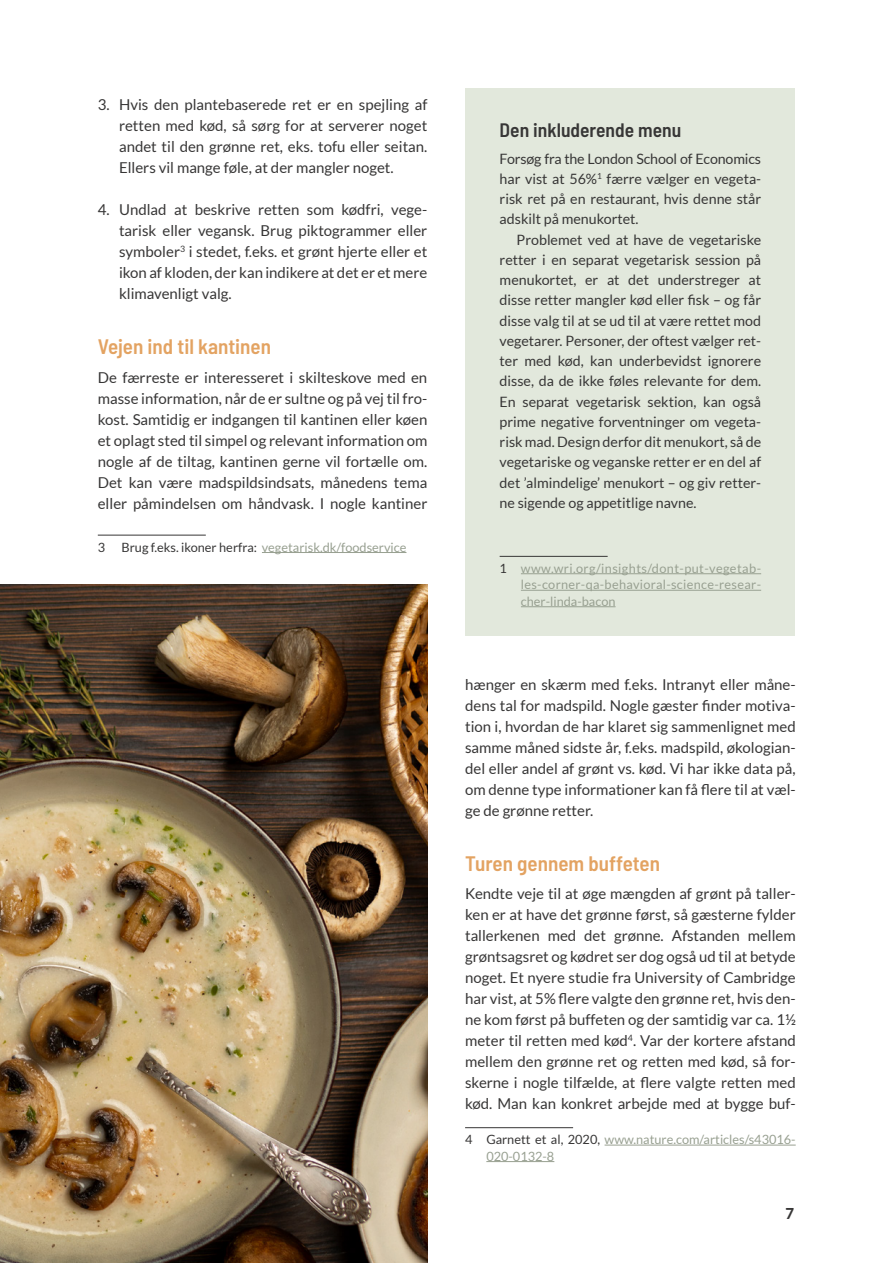
<style>
.page{position:relative;width:893px;height:1263px;background:#fff}
.page>*{position:absolute;margin:0;border:0;box-sizing:border-box;transform-origin:0 0}
.Rubrik-02_En-linje{font:600 semi-condensed 21px "Barlow";color:#e3a362}
.Boks_Overskrift{font:600 semi-condensed 19.5px "Barlow";color:#373636}
.Body-1{font:15px/21px "Lato";color:#373636;text-align:justify}
.Sidetal_Venstre{font:800 15px "Lato";color:#373636}
.Boks_Normal{font:14.25px/20.2px "Lato";color:#373636;text-align:justify}
.Boks_Punkt-Flg_venstrejusteret{font:14.25px/20.2px "Lato";color:#373636;text-align:justify}
.Fodnote{font:12.75px/16.5px "Lato";color:#98a091;text-align:justify}
.Fodnote-2{font:12.75px "Lato";color:#373636}
.s1{color:#373636}
</style>
<div class="page">
<hr style="left:98px;top:535px;width:108px;height:1px;background:#373636">
<hr style="left:262px;top:552px;width:144px;height:1px;background:#98a091">
<div style="left:466px;top:88px;width:329px;height:548px;background:#e2e8dc"></div>
<hr style="left:500px;top:556px;width:108px;height:1px;background:#373636">
<hr style="left:521px;top:573px;width:240px;height:1px;background:#98a091">
<hr style="left:521px;top:590px;width:240px;height:1px;background:#98a091">
<hr style="left:521px;top:606px;width:95px;height:1px;background:#98a091">
<img style="left:0;top:585px;width:427px;height:678px">
<hr style="left:465px;top:1127px;width:108px;height:1px;background:#373636">
<hr style="left:605px;top:1145px;width:191px;height:1px;background:#98a091">
<hr style="left:486px;top:1161px;width:68px;height:1px;background:#98a091">
<p class="Body-1" style="left:119px;top:94px;width:310px;text-indent:-21px">3. Hvis den plantebaserede ret er en spejling af retten med kød, så sørg for at serverer noget andet til den grønne ret, eks. tofu eller seitan.<br>Ellers vil mange føle, at der mangler noget.</p>
<p class="Body-1" style="left:119px;top:199px;width:310px;text-indent:-21px">4. Undlad at beskrive retten som kødfri, vege&shy;tarisk eller vegansk. Brug piktogrammer eller symboler<sup>3</sup> i stedet, f.eks. et grønt hjerte eller et ikon af kloden, der kan indikere at det er et mere klimavenligt valg.</p>
<p class="Rubrik-02_En-linje" style="left:98px;top:334px;width:175px">Vejen ind til kantinen</p>
<p class="Body-1" style="left:98px;top:366px;width:331px">De færreste er interesseret i skilteskove med en masse information, når de er sultne og på vej til fro&shy;kost. Samtidig er indgangen til kantinen eller køen et oplagt sted til simpel og relevant information om nogle af de tiltag, kantinen gerne vil fortælle om.<br>Det kan være madspildsindsats, månedens tema eller påmindelsen om håndvask. I nogle kantiner</p>
<p class="Fodnote-2" style="left:98px;top:540px;width:9px">3</p>
<p class="Fodnote" style="left:122px;top:539px;width:286px"><span class="s1">Brug f.eks. ikoner herfra:</span> vegetarisk.dk/foodservice</p>
<p class="Boks_Overskrift" style="left:500px;top:118px;width:183px">Den inkluderende menu</p>
<p class="Boks_Punkt-Flg_venstrejusteret" style="left:500px;top:148px;width:263px">Forsøg fra the London School of Economics har vist at 56%<sup>1</sup> færre vælger en vegeta&shy;risk ret på en restaurant, hvis denne står adskilt på menukortet.</p>
<p class="Boks_Normal" style="left:500px;top:229px;width:263px;text-indent:17px">Problemet ved at have de vegetariske retter i en separat vegetarisk session på menukortet, er at det understreger at disse retter mangler kød eller fisk – og får disse valg til at se ud til at være rettet mod vegetarer. Personer, der oftest vælger ret&shy;ter med kød, kan underbevidst ignorere disse, da de ikke føles relevante for dem.<br>En separat vegetarisk sektion, kan også prime negative forventninger om vegeta&shy;risk mad. Design derfor dit menukort, så de vegetariske og veganske retter er en del af det ’almindelige’ menukort – og giv retter&shy;ne sigende og appetitlige navne.</p>
<p class="Fodnote" style="left:521px;top:560px;width:242px;text-indent:-21px"><span class="s1">1</span> www.wri.org/insights/dont-put-vegetab&shy;les-corner-qa-behavioral-science-resear&shy;cher-linda-bacon</p>
<p class="Body-1" style="left:465px;top:674px;width:332px">hænger en skærm med f.eks. Intranyt eller måne&shy;dens tal for madspild. Nogle gæster finder motiva&shy;tion i, hvordan de har klaret sig sammenlignet med samme måned sidste år, f.eks. madspild, økologian&shy;del eller andel af grønt vs. kød. Vi har ikke data på, om denne type informationer kan få flere til at væl&shy;ge de grønne retter.</p>
<p class="Rubrik-02_En-linje" style="left:465px;top:850px;width:196px">Turen gennem buffeten</p>
<p class="Body-1" style="left:465px;top:883px;width:332px">Kendte veje til at øge mængden af grønt på taller&shy;ken er at have det grønne først, så gæsterne fylder tallerkenen med det grønne. Afstanden mellem grøntsagsret og kødret ser dog også ud til at betyde noget. Et nyere studie fra University of Cambridge har vist, at 5% flere valgte den grønne ret, hvis den&shy;ne kom først på buffeten og der samtidig var ca. 1½ meter til retten med kød<sup>4</sup>. Var der kortere afstand mellem den grønne ret og retten med kød, så for&shy;skerne i nogle tilfælde, at flere valgte retten med kød. Man kan konkret arbejde med at bygge buf-</p>
<p class="Fodnote" style="left:486px;top:1131px;width:311px;text-indent:-21px"><span class="s1">4 Garnett et al, 2020,</span> www.nature.com/articles/s43016-<br>020-0132-8</p>
<p class="Sidetal_Venstre" style="left:786px;top:1202px;width:10px">7</p>
</div>
